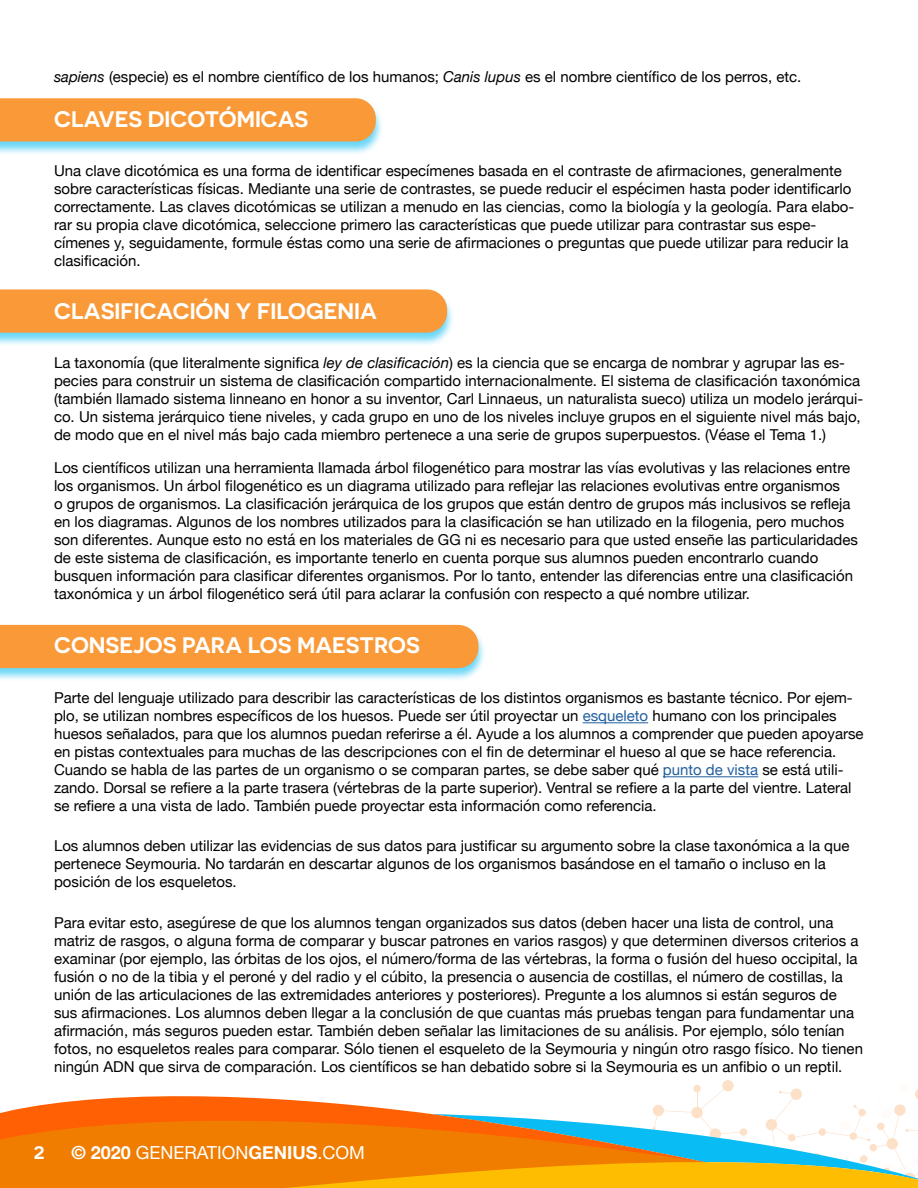
<style>
.page{position:relative;width:918px;height:1188px;background:#fff}
.page>*{position:absolute;margin:0;border:0;box-sizing:border-box;transform-origin:0 0}
.t1{font:600 22.5px "Novecentosanswide";color:#fff}
.t2{font:18px "Helvetica Neue";color:#fff}
.t3{font:600 18px "Novecentosanswide";color:#fff}
.t4{font:15px/18px "Helvetica Neue";color:#000}
.s1{font-style:italic}
.s2{color:#215e9e}
.s3{font-weight:700}
</style>
<div class="page">
<svg style="left:722px;top:1080px;width:12px;height:11px"></svg>
<svg style="left:0;top:1097px;width:126px;height:17px;fill:#ff6003"></svg>
<svg style="left:0;top:1114px;width:126px;height:74px;background:#f37600"></svg>
<svg style="left:126px;top:1083px;width:792px;height:105px"></svg>
<div style="left:0;top:289px;width:454px;height:57px;background:#09bcf3;opacity:.6"></div>
<div style="left:0;top:289px;width:447px;height:44px;background:#f99938"></div>
<div style="left:0;top:98px;width:383px;height:57px;background:#09bcf3;opacity:.6"></div>
<div style="left:0;top:98px;width:376px;height:44px;background:#f99938"></div>
<div style="left:0;top:625px;width:486px;height:57px;background:#09bcf3;opacity:.6"></div>
<div style="left:0;top:625px;width:478px;height:43px;background:#f99938"></div>
<hr style="left:583px;top:722px;width:65px;height:1px;background:#215e9e">
<hr style="left:663px;top:776px;width:95px;height:1px;background:#215e9e">
<p class="t4" style="left:54px;top:68px;width:749px"><span class="s1">sapiens</span> (especie) es el nombre científico de los humanos; <span class="s1">Canis lupus</span> es el nombre científico de los perros, etc.</p>
<h1 class="t1" style="left:54px;top:105px;width:256px">CLAVES DICOTÓMICAS</h1>
<p class="t4" style="left:54px;top:163px;width:802px">Una clave dicotómica es una forma de identificar especímenes basada en el contraste de afirmaciones, generalmente sobre características físicas. Mediante una serie de contrastes, se puede reducir el espécimen hasta poder identificarlo correctamente. Las claves dicotómicas se utilizan a menudo en las ciencias, como la biología y la geología. Para elabo&shy;rar su propia clave dicotómica, seleccione primero las características que puede utilizar para contrastar sus espe&shy;címenes y, seguidamente, formule éstas como una serie de afirmaciones o preguntas que puede utilizar para reducir la clasificación.</p>
<h1 class="t1" style="left:54px;top:297px;width:325px">CLASIFICACIÓN Y FILOGENIA</h1>
<p class="t4" style="left:54px;top:355px;width:811px">La taxonomía (que literalmente significa <span class="s1">ley de clasificación</span>) es la ciencia que se encarga de nombrar y agrupar las es&shy;pecies para construir un sistema de clasificación compartido internacionalmente. El sistema de clasificación taxonómica (también llamado sistema linneano en honor a su inventor, Carl Linnaeus, un naturalista sueco) utiliza un modelo jerárqui&shy;co. Un sistema jerárquico tiene niveles, y cada grupo en uno de los niveles incluye grupos en el siguiente nivel más bajo, de modo que en el nivel más bajo cada miembro pertenece a una serie de grupos superpuestos. (Véase el Tema 1.)</p>
<p class="t4" style="left:54px;top:460px;width:806px">Los científicos utilizan una herramienta llamada árbol filogenético para mostrar las vías evolutivas y las relaciones entre los organismos. Un árbol filogenético es un diagrama utilizado para reflejar las relaciones evolutivas entre organismos<br>o grupos de organismos. La clasificación jerárquica de los grupos que están dentro de grupos más inclusivos se refleja en los diagramas. Algunos de los nombres utilizados para la clasificación se han utilizado en la filogenia, pero muchos son diferentes. Aunque esto no está en los materiales de GG ni es necesario para que usted enseñe las particularidades de este sistema de clasificación, es importante tenerlo en cuenta porque sus alumnos pueden encontrarlo cuando busquen información para clasificar diferentes organismos. Por lo tanto, entender las diferencias entre una clasificación taxonómica y un árbol filogenético será útil para aclarar la confusión con respecto a qué nombre utilizar.</p>
<h1 class="t1" style="left:54px;top:631px;width:368px">CONSEJOS PARA LOS MAESTROS</h1>
<p class="t4" style="left:54px;top:689px;width:811px">Parte del lenguaje utilizado para describir las características de los distintos organismos es bastante técnico. Por ejem&shy;plo, se utilizan nombres específicos de los huesos. Puede ser útil proyectar un <span class="s2">esqueleto</span> humano con los principales huesos señalados, para que los alumnos puedan referirse a él. Ayude a los alumnos a comprender que pueden apoyarse en pistas contextuales para muchas de las descripciones con el fin de determinar el hueso al que se hace referencia.<br>Cuando se habla de las partes de un organismo o se comparan partes, se debe saber qué <span class="s2">punto de vista</span> se está utili&shy;zando. Dorsal se refiere a la parte trasera (vértebras de la parte superior). Ventral se refiere a la parte del vientre. Lateral se refiere a una vista de lado. También puede proyectar esta información como referencia.</p>
<p class="t4" style="left:54px;top:838px;width:797px">Los alumnos deben utilizar las evidencias de sus datos para justificar su argumento sobre la clase taxonómica a la que pertenece Seymouria. No tardarán en descartar algunos de los organismos basándose en el tamaño o incluso en la posición de los esqueletos.</p>
<p class="t4" style="left:54px;top:914px;width:811px">Para evitar esto, asegúrese de que los alumnos tengan organizados sus datos (deben hacer una lista de control, una matriz de rasgos, o alguna forma de comparar y buscar patrones en varios rasgos) y que determinen diversos criterios a examinar (por ejemplo, las órbitas de los ojos, el número/forma de las vértebras, la forma o fusión del hueso occipital, la fusión o no de la tibia y el peroné y del radio y el cúbito, la presencia o ausencia de costillas, el número de costillas, la unión de las articulaciones de las extremidades anteriores y posteriores). Pregunte a los alumnos si están seguros de sus afirmaciones. Los alumnos deben llegar a la conclusión de que cuantas más pruebas tengan para fundamentar una afirmación, más seguros pueden estar. También deben señalar las limitaciones de su análisis. Por ejemplo, sólo tenían fotos, no esqueletos reales para comparar. Sólo tienen el esqueleto de la Seymouria y ningún otro rasgo físico. No tienen ningún ADN que sirva de comparación. Los científicos se han debatido sobre si la Seymouria es un anfibio o un reptil.</p>
<p class="t3" style="left:34px;top:1141px;width:12px">2</p>
<p class="t2" style="left:71px;top:1139px;width:295px"><span class="s3">© 2020</span> GENERATION<span class="s3">GENIUS</span>.COM</p>
</div>
